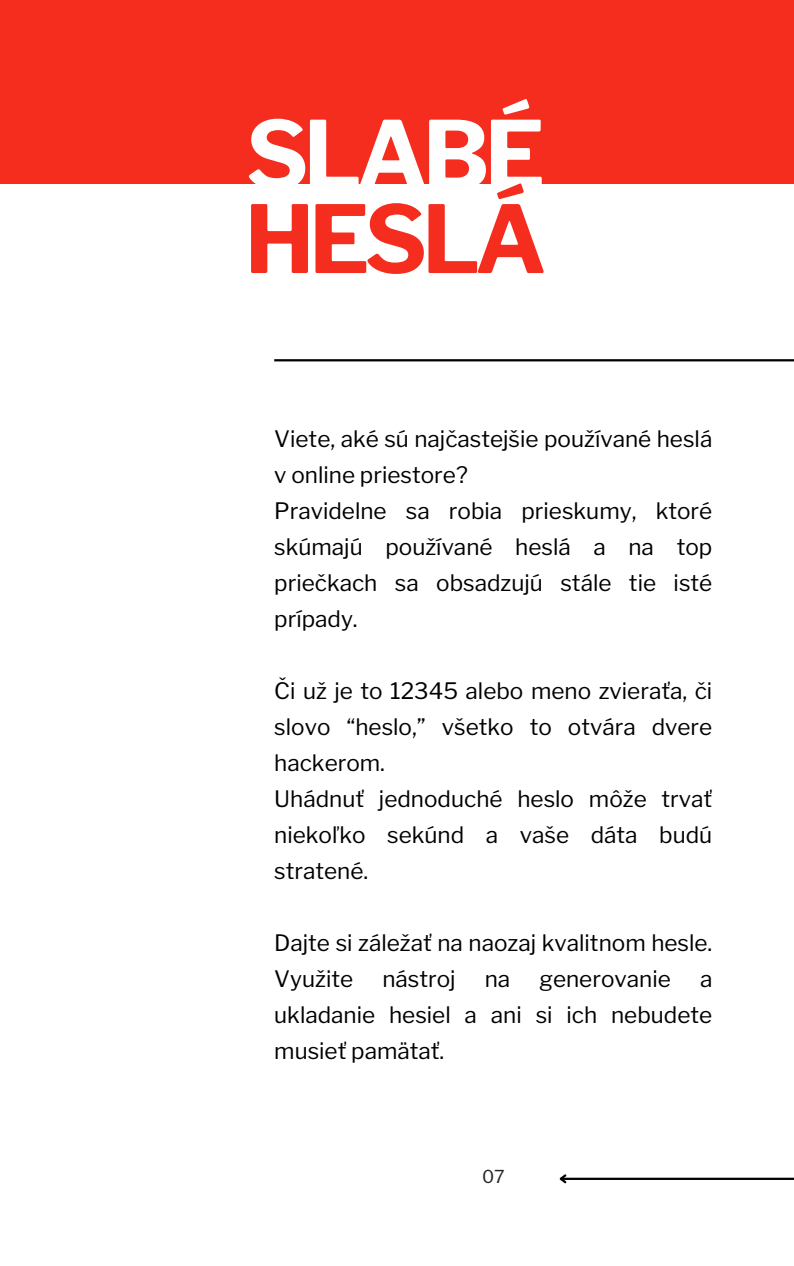
<style>
.page{position:relative;width:794px;height:1266px;background:#fff}
.page>*{position:absolute;margin:0;border:0;box-sizing:border-box;transform-origin:0 0}
.t1{font:700 92.93px "Libre Franklin";letter-spacing:-.06em;color:#fffeff}
.t2{font:700 92.93px "Libre Franklin";letter-spacing:-.06em;color:#f42d1e}
.t3{font:22.5px/36px "Libre Franklin";color:#000;text-align:justify}
.t4{font:17.7px "Libre Franklin";color:#242424}
</style>
<div class="page">
<hr style="left:560px;top:1177px;width:233px;height:3px;background:#000">
<svg style="left:559px;top:1174px;width:9px;height:10px"></svg>
<div style="left:0;top:0;width:793px;height:183px;background:#f42d1e"></div>
<hr style="left:274px;top:359px;width:519px;height:2px;background:#000">
<p class="t1" style="left:246px;top:99px;width:301px">SLABÉ</p>
<p class="t2" style="left:244px;top:183px;width:303px">HESLÁ</p>
<p class="t3" style="left:274px;top:421px;width:439px">Viete, aké sú najčastejšie používané heslá v online priestore?</p>
<p class="t3" style="left:274px;top:493px;width:439px">Pravidelne sa robia prieskumy, ktoré skúmajú používané heslá a na top priečkach sa obsadzujú stále tie isté prípady.</p>
<p class="t3" style="left:274px;top:673px;width:439px">Či už je to 12345 alebo meno zvieraťa, či slovo “heslo,” všetko to otvára dvere hackerom.</p>
<p class="t3" style="left:274px;top:781px;width:439px">Uhádnuť jednoduché heslo môže trvať niekoľko sekúnd a vaše dáta budú stratené.</p>
<p class="t3" style="left:274px;top:925px;width:439px">Dajte si záležať na naozaj kvalitnom hesle.<br>Využite</p>
<p class="t3" style="left:382px;top:961px;width:75px">nástroj</p>
<p class="t3" style="left:484px;top:961px;width:27px">na</p>
<p class="t3" style="left:539px;top:961px;width:133px">generovanie</p>
<p class="t3" style="left:274px;top:961px;width:439px;text-indent:425px">a ukladanie hesiel a ani si ich nebudete musieť pamätať.</p>
<p class="t4" style="left:482px;top:1166px;width:24px">07</p>
</div>
